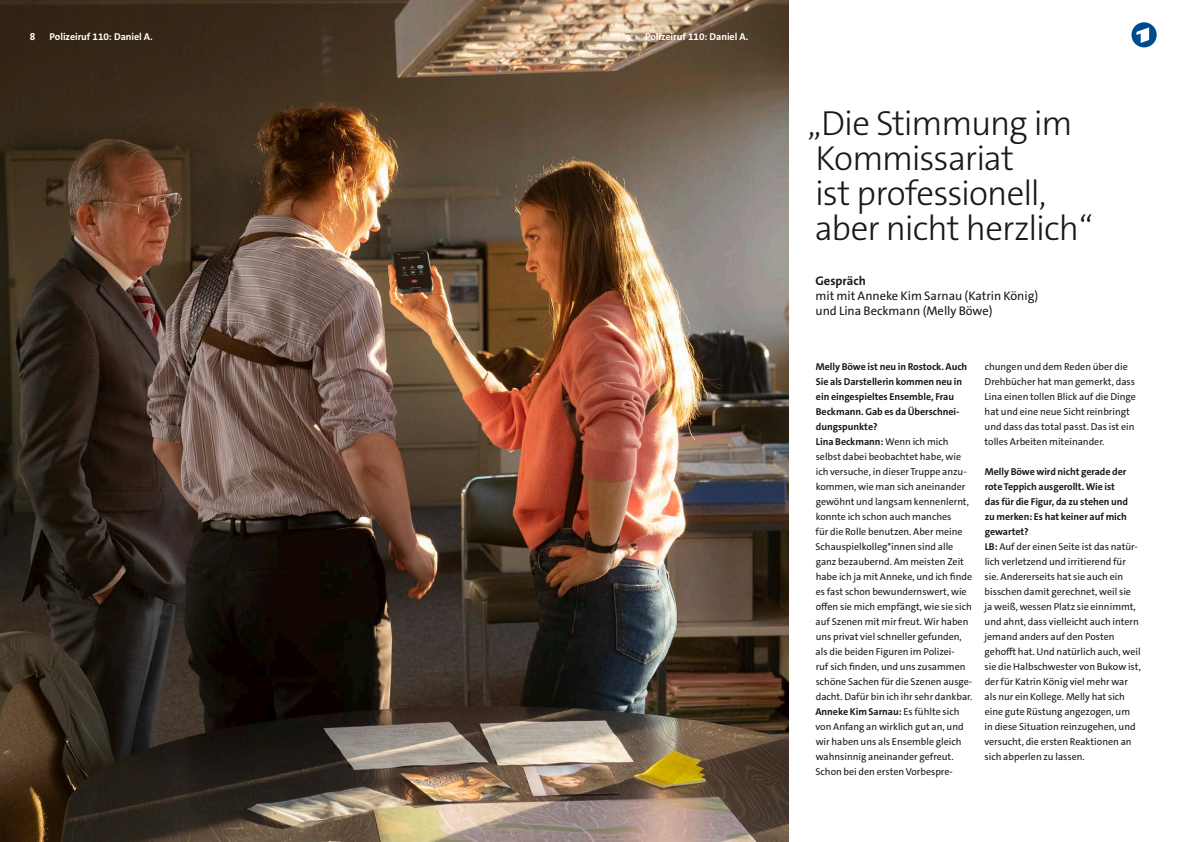
<style>
.page{position:relative;width:1191px;height:842px;background:#fff}
.page>*{position:absolute;margin:0;border:0;box-sizing:border-box;transform-origin:0 0}
.t1{font:300 35px/35px "The Sans C5";letter-spacing:-.03em;color:#1a1918}
.t2{font:12.5px/15px "The Sans C5";color:#1a1918}
.t3{font:700 12.5px "The Sans C5";color:#1a1918}
.t4{font:10px/15px "The Sans C5";color:#1a1918}
.t5{font:700 10px "The Sans C5";letter-spacing:-.005em;color:#fff}
.s1{font-weight:700}
</style>
<div class="page">
<img style="left:0;top:0;width:788px;height:842px">
<svg style="left:1131px;top:22px;width:25px;height:25px"></svg>
<p class="t5" style="left:30px;top:30px;width:7px">8</p>
<p class="t5" style="left:50px;top:30px;width:105px">Polizeiruf 110: Daniel A.</p>
<p class="t5" style="left:625px;top:30px;width:7px">9</p>
<p class="t5" style="left:645px;top:30px;width:105px">Polizeiruf 110: Daniel A.</p>
<h1 class="t1" style="left:807px;top:106px;width:287px">„Die Stimmung im<br>Kommissariat<br>ist professionell, aber nicht herzlich“</h1>
<p class="t3" style="left:815px;top:273px;width:52px">Gespräch</p>
<p class="t2" style="left:815px;top:288px;width:224px">mit mit Anneke Kim Sarnau (Katrin König) und Lina Beckmann (Melly Böwe)</p>
<p class="t4" style="left:815px;top:359px;width:158px"><span class="s1">Melly Böwe ist neu in Rostock. Auch Sie als Darstellerin kommen neu in ein eingespieltes Ensemble, Frau Beckmann. Gab es da Überschnei&shy;dungspunkte?<br>Lina Beckmann:</span> Wenn ich mich selbst dabei beobachtet habe, wie ich versuche, in dieser Truppe anzu&shy;kommen, wie man sich aneinander gewöhnt und langsam kennenlernt, konnte ich schon auch manches<br>für die Rolle benutzen. Aber meine Schauspielkolleg*innen sind alle ganz bezaubernd. Am meisten Zeit habe ich ja mit Anneke, und ich finde es fast schon bewundernswert, wie offen sie mich empfängt, wie sie sich auf Szenen mit mir freut. Wir haben uns privat viel schneller gefunden, als die beiden Figuren im Polizei-<br>ruf sich finden, und uns zusammen schöne Sachen für die Szenen ausge&shy;dacht. Dafür bin ich ihr sehr dankbar.<br><span class="s1">Anneke Kim Sarnau:</span> Es fühlte sich von Anfang an wirklich gut an, und wir haben uns als Ensemble gleich wahnsinnig aneinander gefreut.<br>Schon bei den ersten Vorbespre-</p>
<p class="t4" style="left:984px;top:359px;width:153px">chungen und dem Reden über die Drehbücher hat man gemerkt, dass Lina einen tollen Blick auf die Dinge hat und eine neue Sicht reinbringt und dass das total passt. Das ist ein tolles Arbeiten miteinander.</p>
<p class="t4" style="left:984px;top:464px;width:158px"><span class="s1">Melly Böwe wird nicht gerade der rote Teppich ausgerollt. Wie ist<br>das für die Figur, da zu stehen und<br>zu merken: Es hat keiner auf mich gewartet?<br>LB:</span> Auf der einen Seite ist das natür&shy;lich verletzend und irritierend für sie. Andererseits hat sie auch ein bisschen damit gerechnet, weil sie ja weiß, wessen Platz sie einnimmt, und ahnt, dass vielleicht auch intern jemand anders auf den Posten gehofft hat. Und natürlich auch, weil sie die Halbschwester von Bukow ist, der für Katrin König viel mehr war als nur ein Kollege. Melly hat sich eine gute Rüstung angezogen, um<br>in diese Situation reinzugehen, und versucht, die ersten Reaktionen an sich abperlen zu lassen.</p>
</div>
